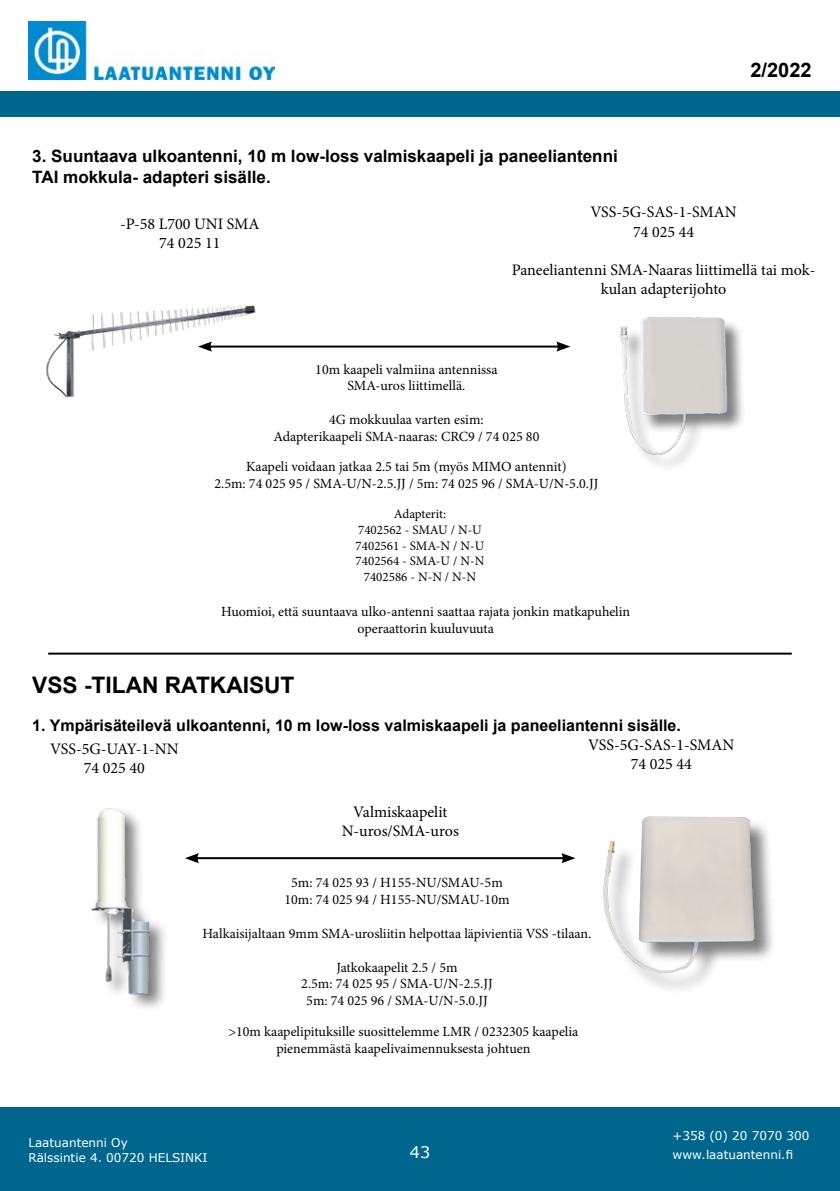
<style>
.page{position:relative;width:840px;height:1191px;background:#fff}
.page>*{position:absolute;margin:0;border:0;box-sizing:border-box;transform-origin:0 0}
.t1{font:700 22.8px "Arial";color:#000}
.t2{font:700 20px "Arial";color:#000}
.t3{font:700 17px/20.4px "Arial";color:#000}
.t4{font:16px/19.2px "Minion Pro";color:#000;text-align:center}
.t5{font:700 16px "Arial";color:#000}
.t6{font:16px "Verdana";color:#fff}
.t7{font:14px/16.8px "Minion Pro";color:#000;text-align:center}
.t8{font:13px/15.6px "Minion Pro";color:#000;text-align:center}
.t9{font:12px/14.4px "Verdana";color:#fff}
</style>
<div class="page">
<img style="left:28px;top:21px;width:246px;height:58px">
<div style="left:0;top:1107px;width:839px;height:84px;background:#00668e"></div>
<div style="left:0;top:91px;width:839px;height:26px;background:#00668e"></div>
<img style="left:46px;top:305px;width:216px;height:93px">
<hr style="left:209px;top:345px;width:350px;height:2px;background:#000">
<svg style="left:198px;top:341px;width:14px;height:11px"></svg>
<svg style="left:556px;top:341px;width:14px;height:11px"></svg>
<img style="left:620px;top:317px;width:123px;height:150px">
<div style="left:605px;top:818px;width:171px;height:177px;background:#000;opacity:.5"></div>
<img style="left:603px;top:816px;width:163px;height:178px">
<img style="left:91px;top:808px;width:74px;height:197px">
<hr style="left:196px;top:857px;width:368px;height:2px;background:#000">
<svg style="left:185px;top:853px;width:14px;height:10px"></svg>
<svg style="left:561px;top:853px;width:14px;height:10px"></svg>
<hr style="left:48px;top:652px;width:743px;height:2px;background:#000">
<h2 class="t2" style="left:750px;top:57px;width:63px">2/2022</h2>
<p class="t3" style="left:32px;top:147px;width:586px">3. Suuntaava ulkoantenni, 10 m low-loss valmiskaapeli ja paneeliantenni<br>TAI mokkula- adapteri sisälle.</p>
<p class="t4" style="left:120px;top:214px;width:141px">-P-58 L700 UNI SMA<br>74 025 11</p>
<p class="t4" style="left:590px;top:203px;width:148px">VSS-5G-SAS-1-SMAN<br>74 025 44</p>
<p class="t4" style="left:511px;top:260px;width:305px">Paneeliantenni SMA-Naaras liittimellä tai mok&shy;kulan adapterijohto</p>
<p class="t7" style="left:315px;top:361px;width:184px">10m kaapeli valmiina antennissa<br>SMA-uros liittimellä.</p>
<p class="t7" style="left:273px;top:411px;width:267px">4G mokkuulaa varten esim:<br>Adapterikaapeli SMA-naaras: CRC9 / 74 025 80</p>
<p class="t7" style="left:214px;top:458px;width:385px">Kaapeli voidaan jatkaa 2.5 tai 5m (myös MIMO antennit)<br>2.5m: 74 025 95 / SMA-U/N-2.5.JJ / 5m: 74 025 96 / SMA-U/N-5.0.JJ</p>
<p class="t8" style="left:355px;top:506px;width:130px">Adapterit:<br>7402562 - SMAU / N-U<br>7402561 - SMA-N / N-U<br>7402564 - SMA-U / N-N<br>7402586 - N-N / N-N</p>
<p class="t7" style="left:221px;top:603px;width:410px">Huomioi, että suuntaava ulko-antenni saattaa rajata jonkin matkapuhelin operaattorin kuuluvuuta</p>
<h1 class="t1" style="left:32px;top:669px;width:263px">VSS -TILAN RATKAISUT</h1>
<p class="t5" style="left:32px;top:715px;width:650px">1. Ympärisäteilevä ulkoantenni, 10 m low-loss valmiskaapeli ja paneeliantenni sisälle.</p>
<p class="t4" style="left:50px;top:739px;width:130px">VSS-5G-UAY-1-NN<br>74 025 40</p>
<p class="t4" style="left:341px;top:802px;width:119px">Valmiskaapelit<br>N-uros/SMA-uros</p>
<p class="t4" style="left:587px;top:735px;width:148px">VSS-5G-SAS-1-SMAN<br>74 025 44</p>
<p class="t7" style="left:284px;top:874px;width:226px">5m: 74 025 93 / H155-NU/SMAU-5m<br>10m: 74 025 94 / H155-NU/SMAU-10m</p>
<p class="t7" style="left:202px;top:925px;width:390px">Halkaisijaltaan 9mm SMA-urosliitin helpottaa läpivientiä VSS -tilaan.</p>
<p class="t7" style="left:301px;top:958px;width:193px">Jatkokaapelit 2.5 / 5m<br>2.5m: 74 025 95 / SMA-U/N-2.5.JJ<br>5m: 74 025 96 / SMA-U/N-5.0.JJ</p>
<p class="t7" style="left:228px;top:1023px;width:351px">&gt;10m kaapelipituksille suosittelemme LMR / 0232305 kaapelia pienemmästä kaapelivaimennuksesta johtuen</p>
<p class="t9" style="left:28px;top:1135px;width:181px">Laatuantenni Oy<br>Rälssintie 4. 00720 HELSINKI</p>
<p class="t9" style="left:672px;top:1126px;width:138px;line-height:19.2px">+358 (0) 20 7070 300 www.laatuantenni.fi</p>
<p class="t6" style="left:409px;top:1142px;width:22px">43</p>
</div>
